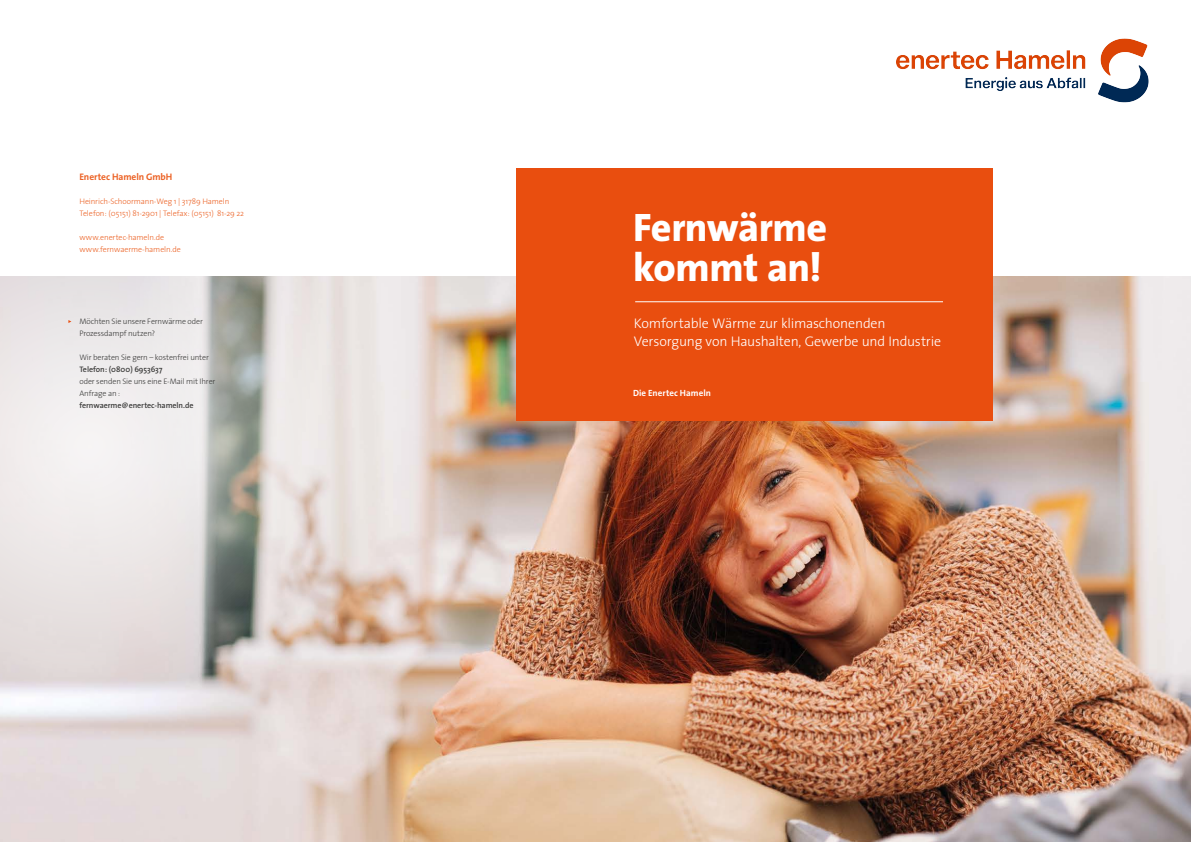
<style>
.page{position:relative;width:1191px;height:842px;background:#fff}
.page>*{position:absolute;margin:0;border:0;box-sizing:border-box;transform-origin:0 0}
.t1{font:800 40px/40px "The Sans";letter-spacing:-.015em;color:#fff}
.t2{font:300 14px/18px "The Sans";letter-spacing:-.015em;color:#fff}
.t3{font:700 9.5px "The Sans";letter-spacing:-.005em;color:#ec6225}
.t4{font:700 9px "The Sans";letter-spacing:.005em;color:#fff}
.t5{font:300 8px/12px "The Sans";letter-spacing:-.01em;color:#ec6225}
.t6{font:300 8px/12px "The Sans";letter-spacing:-.015em;color:#3c3c3b}
.t7{font:600 8px "The Sans";letter-spacing:-.005em;color:#3c3c3b}
</style>
<div class="page">
<img style="left:0;top:276px;width:1191px;height:566px">
<svg style="left:0;top:276px;width:369px;height:450px;background:#dcd8d7"></svg>
<div style="left:516px;top:168px;width:476px;height:253px;background:#e94e0f"></div>
<hr style="left:635px;top:301px;width:308px;height:1px;background:#fff">
<img style="left:896px;top:38px;width:253px;height:65px">
<p class="t3" style="left:79px;top:169px;width:94px">Enertec Hameln GmbH</p>
<p class="t5" style="left:79px;top:195px;width:166px">Heinrich-Schoormann-Weg 1 | 31789 Hameln<br>Telefon: (05151) 81-2901 | Telefax: (05151) 81-29 22</p>
<p class="t5" style="left:79px;top:231px;width:103px">www.enertec-hameln.de www.fernwaerme-hameln.de</p>
<p class="t6" style="left:79px;top:315px;width:125px">Möchten Sie unsere Fernwärme oder<br>Prozessdampf nutzen?</p>
<p class="t6" style="left:79px;top:351px;width:131px">Wir beraten Sie gern – kostenfrei unter</p>
<p class="t7" style="left:79px;top:363px;width:85px">Telefon: (0800) 6953637</p>
<p class="t6" style="left:79px;top:375px;width:137px">oder senden Sie uns eine E-Mail mit Ihrer<br>Anfrage an :</p>
<p class="t7" style="left:79px;top:399px;width:116px">fernwaerme@enertec-hameln.de</p>
<h1 class="t1" style="left:633px;top:207px;width:195px">Fernwärme kommt an!</h1>
<h2 class="t2" style="left:634px;top:313px;width:309px">Komfortable Wärme zur klimaschonenden<br>Versorgung von Haushalten, Gewerbe und Industrie</h2>
<p class="t4" style="left:633px;top:385px;width:79px">Die Enertec Hameln</p>
</div>
